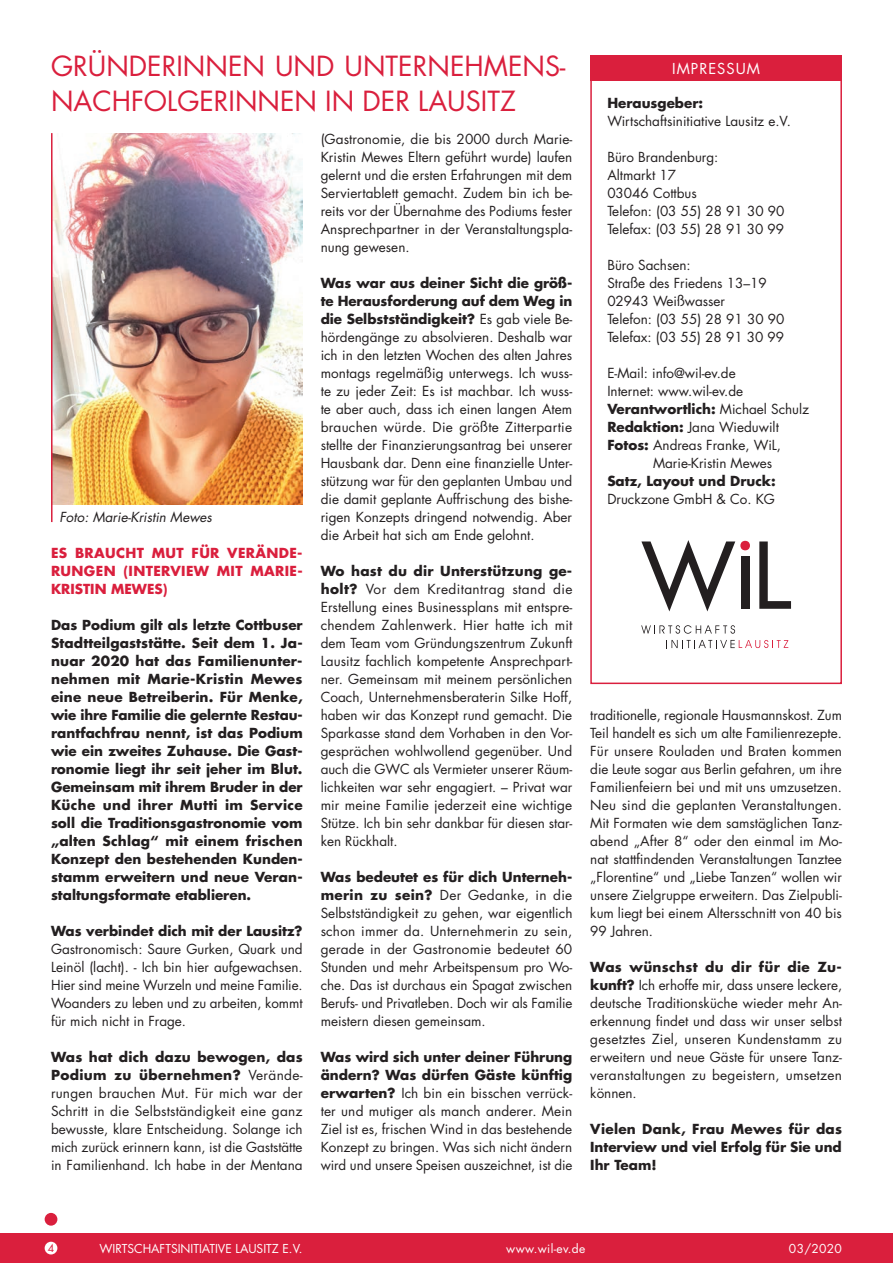
<style>
.page{position:relative;width:893px;height:1263px;background:#fff}
.page>*{position:absolute;margin:0;border:0;box-sizing:border-box;transform-origin:0 0}
.Überschrift{font:27px/34.5px "Futura";color:#da1f3d}
.t1{font:14.7px "Futura";letter-spacing:.07em;color:#fff}
.Fließtext_schwarz{font:13.5px/18px "Futura";color:#231f20;text-align:justify}
.Fließtext_schwarz-2{font:700 13.5px/18px "Futura";color:#231f20;text-align:justify}
.Fließtext_schwarz-3{font:700 13.5px/18px "Futura";letter-spacing:.025em;color:#da1f3d;text-align:justify}
.Fließtext_schwarz-4{font:italic 13.5px "Futura";color:#231f20}
.t2{font:12px "Futura";color:#fff}
.t3{font:12px "Futura";letter-spacing:.025em;color:#fff}
.t4{font:10.5px "Futura";color:#da1f3d}
.s1{font-weight:700}
.s2{font-weight:400}
</style>
<div class="page">
<div style="left:0;top:1233px;width:893px;height:30px;background:#da1f3d"></div>
<div style="left:45px;top:1242px;width:12px;height:12px;background:#fff;border-radius:50%"></div>
<div style="left:45px;top:1213px;width:12px;height:13px;background:#da1f3d;border-radius:50%"></div>
<div style="left:590px;top:68px;width:252px;height:616px;border:2px solid #da1f3d"></div>
<div style="left:590px;top:55px;width:252px;height:26px;background:#da1f3d"></div>
<svg style="left:759px;top:541px;width:32px;height:68px"></svg>
<svg style="left:641px;top:540px;width:109px;height:71px"></svg>
<svg style="left:641px;top:625px;width:94px;height:9px"></svg>
<svg style="left:666px;top:640px;width:122px;height:8px"></svg>
<img style="left:53px;top:133px;width:250px;height:371px">
<hr style="left:51px;top:133px;width:2px;height:389px;background:#da1f3d">
<p class="Überschrift" style="left:51px;top:49px;width:516px">GRÜNDERINNEN UND UNTERNEHMENS-<br>NACHFOLGERINNEN IN DER LAUSITZ</p>
<p class="Fließtext_schwarz-4" style="left:60px;top:508px;width:154px">Foto: Marie-Kristin Mewes</p>
<p class="Fließtext_schwarz-3" style="left:51px;top:544px;width:253px">ES BRAUCHT MUT FÜR VERÄNDE-RUNGEN (INTERVIEW MIT MARIE-KRISTIN MEWES)</p>
<p class="Fließtext_schwarz-2" style="left:51px;top:616px;width:253px">Das Podium gilt als letzte Cottbuser Stadtteilgaststätte. Seit dem 1. Ja&shy;nuar 2020 hat das Familienunter&shy;nehmen mit Marie-Kristin Mewes eine neue Betreiberin. Für Menke, wie ihre Familie die gelernte Restau&shy;rantfachfrau nennt, ist das Podium wie ein zweites Zuhause. Die Gast&shy;ronomie liegt ihr seit jeher im Blut.<br>Gemeinsam mit ihrem Bruder in der Küche und ihrer Mutti im Service soll die Traditionsgastronomie vom „alten Schlag“ mit einem frischen Konzept den bestehenden Kunden&shy;stamm erweitern und neue Veran&shy;staltungsformate etablieren.</p>
<p class="Fließtext_schwarz-2" style="left:51px;top:922px;width:253px">Was verbindet dich mit der Lausitz?</p>
<p class="Fließtext_schwarz" style="left:51px;top:940px;width:253px">Gastronomisch: Saure Gurken, Quark und Leinöl (lacht). - Ich bin hier aufgewachsen.<br>Hier sind meine Wurzeln und meine Familie.<br>Woanders zu leben und zu arbeiten, kommt für mich nicht in Frage.</p>
<p class="Fließtext_schwarz" style="left:51px;top:1048px;width:253px"><span class="s1">Was hat dich dazu bewogen, das Podium zu übernehmen?</span> Verände&shy;rungen brauchen Mut. Für mich war der Schritt in die Selbstständigkeit eine ganz bewusste, klare Entscheidung. Solange ich mich zurück erinnern kann, ist die Gaststätte in Familienhand. Ich habe in der Mentana</p>
<p class="Fließtext_schwarz" style="left:321px;top:130px;width:253px">(Gastronomie, die bis 2000 durch Marie-Kristin Mewes Eltern geführt wurde) laufen gelernt und die ersten Erfahrungen mit dem Serviertablett gemacht. Zudem bin ich be&shy;reits vor der Übernahme des Podiums fester Ansprechpartner in der Veranstaltungspla&shy;nung gewesen.</p>
<p class="Fließtext_schwarz" style="left:321px;top:274px;width:253px"><span class="s1">Was war aus deiner Sicht die größ&shy;te Herausforderung auf dem Weg in die Selbstständigkeit?</span> Es gab viele Be&shy;hördengänge zu absolvieren. Deshalb war ich in den letzten Wochen des alten Jahres montags regelmäßig unterwegs. Ich wuss&shy;te zu jeder Zeit: Es ist machbar. Ich wuss&shy;te aber auch, dass ich einen langen Atem brauchen würde. Die größte Zitterpartie stellte der Finanzierungsantrag bei unserer Hausbank dar. Denn eine finanzielle Unter&shy;stützung war für den geplanten Umbau und die damit geplante Auffrischung des bishe&shy;rigen Konzepts dringend notwendig. Aber die Arbeit hat sich am Ende gelohnt.</p>
<p class="Fließtext_schwarz" style="left:321px;top:562px;width:253px"><span class="s1">Wo hast du dir Unterstützung ge&shy;holt?</span> Vor dem Kreditantrag stand die Erstellung eines Businessplans mit entspre&shy;chendem Zahlenwerk. Hier hatte ich mit dem Team vom Gründungszentrum Zukunft Lausitz fachlich kompetente Ansprechpart&shy;ner. Gemeinsam mit meinem persönlichen Coach, Unternehmensberaterin Silke Hoff, haben wir das Konzept rund gemacht. Die Sparkasse stand dem Vorhaben in den Vor&shy;gesprächen wohlwollend gegenüber. Und auch die GWC als Vermieter unserer Räum&shy;lichkeiten war sehr engagiert. – Privat war mir meine Familie jederzeit eine wichtige Stütze. Ich bin sehr dankbar für diesen star&shy;ken Rückhalt.</p>
<p class="Fließtext_schwarz" style="left:321px;top:868px;width:253px"><span class="s1">Was bedeutet es für dich Unterneh&shy;merin zu sein?</span> Der Gedanke, in die Selbstständigkeit zu gehen, war eigentlich schon immer da. Unternehmerin zu sein, gerade in der Gastronomie bedeutet 60<br>Stunden und mehr Arbeitspensum pro Wo&shy;che. Das ist durchaus ein Spagat zwischen Berufs- und Privatleben. Doch wir als Familie meistern diesen gemeinsam.</p>
<p class="Fließtext_schwarz" style="left:321px;top:1048px;width:253px"><span class="s1">Was wird sich unter deiner Führung ändern? Was dürfen Gäste künftig erwarten?</span> Ich bin ein bisschen verrück&shy;ter und mutiger als manch anderer. Mein Ziel ist es, frischen Wind in das bestehende Konzept zu bringen. Was sich nicht ändern wird und unsere Speisen auszeichnet, ist die</p>
<p class="t1" style="left:672px;top:59px;width:89px">IMPRESSUM</p>
<p class="Fließtext_schwarz-2" style="left:607px;top:94px;width:97px">Herausgeber:</p>
<p class="Fließtext_schwarz" style="left:607px;top:112px;width:185px">Wirtschaftsinitiative Lausitz e.V.</p>
<p class="Fließtext_schwarz" style="left:607px;top:148px;width:113px">Büro Brandenburg:</p>
<p class="Fließtext_schwarz" style="left:607px;top:166px;width:70px">Altmarkt 17</p>
<p class="Fließtext_schwarz" style="left:607px;top:184px;width:91px">03046 Cottbus</p>
<p class="Fließtext_schwarz" style="left:607px;top:202px;width:179px">Telefon: (03 55) 28 91 30 90</p>
<p class="Fließtext_schwarz" style="left:607px;top:220px;width:178px">Telefax: (03 55) 28 91 30 99</p>
<p class="Fließtext_schwarz" style="left:607px;top:256px;width:85px">Büro Sachsen:</p>
<p class="Fließtext_schwarz" style="left:607px;top:274px;width:161px">Straße des Friedens 13–19</p>
<p class="Fließtext_schwarz" style="left:607px;top:292px;width:119px">02943 Weißwasser</p>
<p class="Fließtext_schwarz" style="left:607px;top:310px;width:179px">Telefon: (03 55) 28 91 30 90</p>
<p class="Fließtext_schwarz" style="left:607px;top:328px;width:178px">Telefax: (03 55) 28 91 30 99</p>
<p class="Fließtext_schwarz" style="left:607px;top:364px;width:130px">E-Mail: info@wil-ev.de</p>
<p class="Fließtext_schwarz" style="left:607px;top:382px;width:137px">Internet: www.wil-ev.de</p>
<p class="Fließtext_schwarz-2" style="left:607px;top:400px;width:203px">Verantwortlich: <span class="s2">Michael Schulz</span></p>
<p class="Fließtext_schwarz" style="left:607px;top:418px;width:173px"><span class="s1">Redaktion:</span> Jana Wieduwilt</p>
<p class="Fließtext_schwarz" style="left:653px;top:436px;width:129px;text-indent:-46px"><span class="s1">Fotos:</span> Andreas Franke, WiL,<br>Marie-Kristin Mewes</p>
<p class="Fließtext_schwarz-2" style="left:607px;top:472px;width:170px">Satz, Layout und Druck:</p>
<p class="Fließtext_schwarz" style="left:607px;top:490px;width:169px">Druckzone GmbH &amp; Co. KG</p>
<p class="Fließtext_schwarz" style="left:590px;top:706px;width:253px">traditionelle, regionale Hausmannskost. Zum Teil handelt es sich um alte Familienrezepte.<br>Für unsere Rouladen und Braten kommen die Leute sogar aus Berlin gefahren, um ihre Familienfeiern bei und mit uns umzusetzen.<br>Neu sind die geplanten Veranstaltungen.<br>Mit Formaten wie dem samstäglichen Tanz&shy;abend „After 8“ oder den einmal im Mo&shy;nat stattfindenden Veranstaltungen Tanztee „Florentine“ und „Liebe Tanzen“ wollen wir unsere Zielgruppe erweitern. Das Zielpubli&shy;kum liegt bei einem Altersschnitt von 40 bis 99 Jahren.</p>
<p class="Fließtext_schwarz" style="left:590px;top:958px;width:253px"><span class="s1">Was wünschst du dir für die Zu&shy;kunft?</span> Ich erhoffe mir, dass unsere leckere, deutsche Traditionsküche wieder mehr An&shy;erkennung findet und dass wir unser selbst gesetztes Ziel, unseren Kundenstamm zu erweitern und neue Gäste für unsere Tanz&shy;veranstaltungen zu begeistern, umsetzen können.</p>
<p class="Fließtext_schwarz-2" style="left:590px;top:1120px;width:253px">Vielen Dank, Frau Mewes für das Interview und viel Erfolg für Sie und Ihr Team!</p>
<p class="t4" style="left:48px;top:1241px;width:8px">4</p>
<p class="t2" style="left:100px;top:1240px;width:205px">WIRTSCHAFTSINITIATIVE LAUSITZ E.V.</p>
<p class="t3" style="left:506px;top:1240px;width:81px">www.wil-ev.de</p>
<p class="t2" style="left:789px;top:1240px;width:54px">03/2020</p>
</div>
